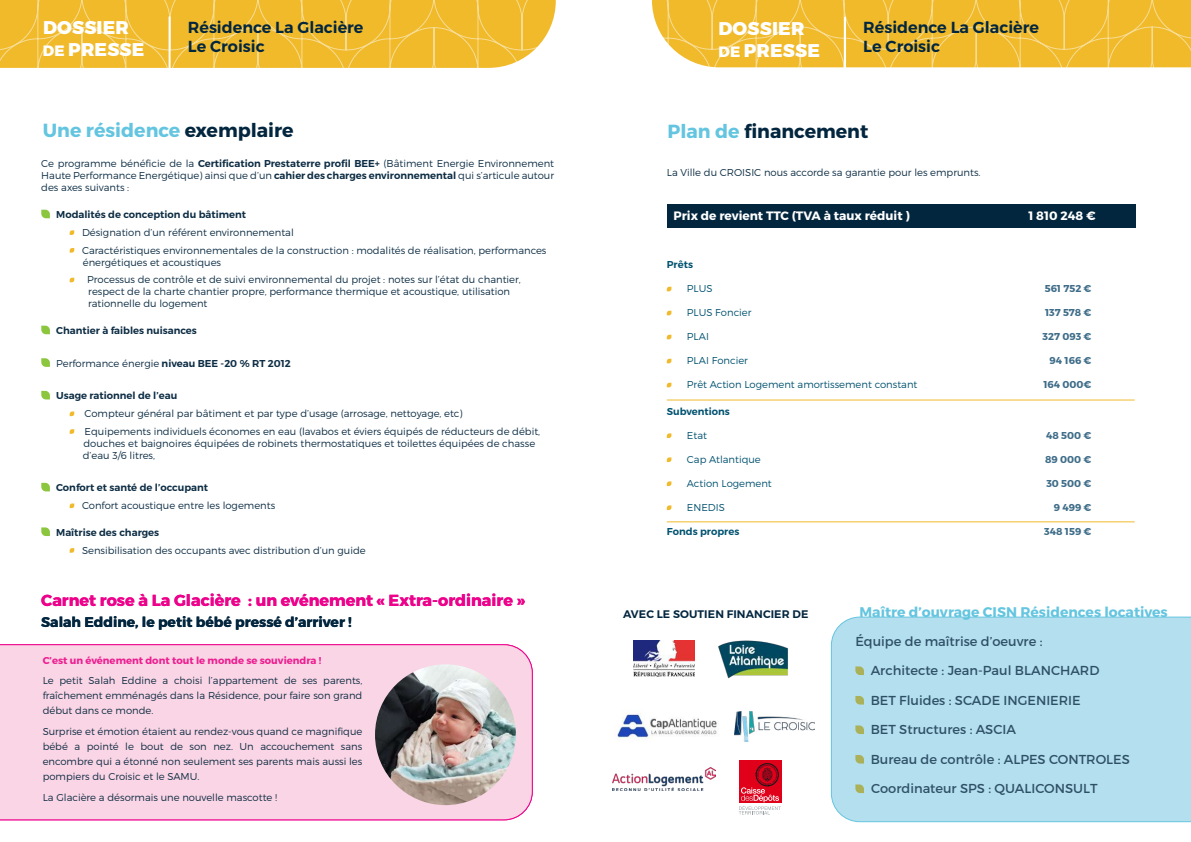
<style>
.page{position:relative;width:1191px;height:842px;background:#fff}
.page>*{position:absolute;margin:0;border:0;box-sizing:border-box;transform-origin:0 0}
.t1{font:700 19px "Montserrat";color:#64c5e0}
.t2{font:700 19px "Montserrat";color:#03263f}
.t3{font:800 18.4px/22.1px "Montserrat";letter-spacing:.01em;color:#fff}
.t4{font:600 16px/19.2px "Montserrat";color:#03263f}
.t5{font:700 16px "Montserrat";color:#ed028c}
.t6{font:700 14px "Montserrat";color:#03263f}
.t7{font:700 14px "Montserrat";color:#64c5e0}
.t8{font:13px "Montserrat";color:#03263f}
.t9{font:700 12.2px "Montserrat";color:#fff}
.t10{font:600 11px "Montserrat";letter-spacing:.01em;color:#03263f}
.t11{font:300 10px/12px "Montserrat";color:#0d2d44}
.t12{font:300 10px/15px "Montserrat";color:#0d2c43;text-align:justify}
.t13{font:600 10px "Montserrat";color:#0d2d44}
.t14{font:300 10px "Montserrat";color:#015270}
.t15{font:700 10px "Montserrat";color:#3f6d89}
.t16{font:700 10px "Montserrat";color:#ed1e91}
.t17{font:600 10px "Montserrat";color:#015270}
.s1{font-size:15px}
.s2{color:#03263f}
.s3{font-weight:600}
.s4{font-weight:300}
.s5{color:#64c5e0}
</style>
<div class="page">
<svg style="left:0;top:0;width:556px;height:68px;background:#f0bd37"></svg>
<hr style="left:169px;top:17px;width:2px;height:51px;background:#fff">
<svg style="left:652px;top:0;width:539px;height:68px;background:#f0be38"></svg>
<hr style="left:844px;top:17px;width:2px;height:51px;background:#fff">
<svg style="left:41px;top:210px;width:9px;height:8px"></svg>
<svg style="left:70px;top:230px;width:4px;height:5px"></svg>
<svg style="left:70px;top:248px;width:4px;height:5px"></svg>
<svg style="left:70px;top:278px;width:4px;height:4px"></svg>
<svg style="left:41px;top:326px;width:9px;height:8px"></svg>
<svg style="left:41px;top:358px;width:9px;height:9px"></svg>
<svg style="left:41px;top:391px;width:9px;height:8px"></svg>
<svg style="left:70px;top:411px;width:4px;height:5px"></svg>
<svg style="left:70px;top:429px;width:4px;height:5px"></svg>
<svg style="left:41px;top:483px;width:9px;height:8px"></svg>
<svg style="left:70px;top:503px;width:4px;height:5px"></svg>
<svg style="left:41px;top:527px;width:9px;height:9px"></svg>
<svg style="left:70px;top:548px;width:4px;height:5px"></svg>
<div style="left:830px;top:616px;width:361px;height:207px;background:#b4dfee"></div>
<div style="left:667px;top:204px;width:469px;height:24px;background:#03263f"></div>
<svg style="left:667px;top:287px;width:4px;height:4px"></svg>
<svg style="left:667px;top:311px;width:4px;height:4px"></svg>
<svg style="left:667px;top:335px;width:4px;height:4px"></svg>
<svg style="left:667px;top:359px;width:4px;height:4px"></svg>
<svg style="left:667px;top:383px;width:4px;height:4px"></svg>
<svg style="left:667px;top:433px;width:4px;height:5px"></svg>
<svg style="left:667px;top:457px;width:4px;height:5px"></svg>
<svg style="left:667px;top:481px;width:4px;height:5px"></svg>
<svg style="left:667px;top:505px;width:4px;height:5px"></svg>
<hr style="left:667px;top:400px;width:467px;height:1px;background:#f0ba2b">
<hr style="left:667px;top:522px;width:467px;height:1px;background:#f0ba2b">
<svg style="left:855px;top:666px;width:9px;height:9px"></svg>
<svg style="left:855px;top:696px;width:9px;height:8px"></svg>
<svg style="left:855px;top:725px;width:9px;height:9px"></svg>
<svg style="left:855px;top:755px;width:9px;height:8px"></svg>
<svg style="left:855px;top:784px;width:9px;height:9px"></svg>
<img style="left:634px;top:640px;width:61px;height:37px">
<div style="left:739px;top:761px;width:42px;height:42px;background:#e0001a"></div>
<svg style="left:738px;top:763px;width:43px;height:51px"></svg>
<img style="left:613px;top:767px;width:103px;height:24px">
<img style="left:718px;top:640px;width:70px;height:38px">
<img style="left:615px;top:713px;width:102px;height:27px">
<img style="left:734px;top:711px;width:80px;height:31px">
<div style="left:0;top:644px;width:533px;height:177px;background:#fad5e5"></div>
<img style="left:375px;top:664px;width:141px;height:141px;border-radius:70px">
<h2 class="t3" style="left:43px;top:17px;width:103px">DOSSIER<br><span class="s1">DE</span> PRESSE</h2>
<h3 class="t4" style="left:188px;top:17px;width:177px">Résidence La Glacière<br>Le Croisic</h3>
<h2 class="t3" style="left:718px;top:18px;width:103px">DOSSIER<br><span class="s1">DE</span> PRESSE</h2>
<h3 class="t4" style="left:863px;top:18px;width:177px">Résidence La Glacière<br>Le Croisic</h3>
<h1 class="t1" style="left:43px;top:118px;width:252px">Une résidence <span class="s2">exemplaire</span></h1>
<p class="t11" style="left:41px;top:158px;width:514px;text-align:justify">Ce programme bénéficie de la <span class="s3">Certification Prestaterre profil BEE+</span> (Bâtiment Energie Environnement Haute Performance Energétique) ainsi que d’un <span class="s3">cahier des charges environnemental</span> qui s’articule autour des axes suivants :</p>
<p class="t13" style="left:56px;top:209px;width:191px">Modalités de conception du bâtiment</p>
<p class="t11" style="left:82px;top:223px;width:466px;line-height:17.7px">Désignation d’un référent environnemental<br>Caractéristiques environnementales de la construction : modalités de réalisation, performances</p>
<p class="t11" style="left:87px;top:253px;width:435px;line-height:17.7px;text-indent:-4px">énergétiques et acoustiques<br>Processus de contrôle et de suivi environnemental du projet : notes sur l’état du chantier,</p>
<p class="t11" style="left:88px;top:286px;width:423px">respect de la charte chantier propre, performance thermique et acoustique, utilisation rationnelle du logement</p>
<p class="t13" style="left:56px;top:324px;width:142px">Chantier à faibles nuisances</p>
<p class="t13" style="left:56px;top:357px;width:236px"><span class="s4">Performance énergie</span> niveau BEE -20 % RT 2012</p>
<p class="t13" style="left:56px;top:390px;width:123px">Usage rationnel de l’eau</p>
<p class="t11" style="left:85px;top:405px;width:457px;line-height:17.7px">Compteur général par bâtiment et par type d’usage (arrosage, nettoyage, etc)<br>Equipements individuels économes en eau (lavabos et éviers équipés de réducteurs de débit,</p>
<p class="t11" style="left:83px;top:437px;width:454px">douches et baignoires équipées de robinets thermostatiques et toilettes équipées de chasse d’eau 3/6 litres,</p>
<p class="t13" style="left:56px;top:482px;width:153px">Confort et santé de l’occupant</p>
<p class="t11" style="left:82px;top:499px;width:195px">Confort acoustique entre les logements</p>
<p class="t13" style="left:56px;top:526px;width:105px">Maîtrise des charges</p>
<p class="t11" style="left:82px;top:544px;width:285px">Sensibilisation des occupants avec distribution d’un guide</p>
<h3 class="t5" style="left:41px;top:590px;width:485px">Carnet rose à La Glacière : un evénement « Extra-ordinaire »</h3>
<h3 class="t6" style="left:41px;top:613px;width:312px">Salah Eddine, le petit bébé pressé d’arriver !</h3>
<p class="t16" style="left:43px;top:654px;width:280px">C’est un événement dont tout le monde se souviendra !</p>
<p class="t12" style="left:43px;top:673px;width:321px">Le petit Salah Eddine a choisi l’appartement de ses parents, fraîchement emménagés dans la Résidence, pour faire son grand début dans ce monde.</p>
<p class="t12" style="left:43px;top:724px;width:321px">Surprise et émotion étaient au rendez-vous quand ce magnifique bébé a pointé le bout de son nez. Un accouchement sans encombre qui a étonné non seulement ses parents mais aussi les pompiers du Croisic et le SAMU.</p>
<p class="t12" style="left:43px;top:789px;width:236px">La Glacière a désormais une nouvelle mascotte !</p>
<h1 class="t2" style="left:667px;top:120px;width:202px"><span class="s5">Plan de</span> financement</h1>
<p class="t11" style="left:667px;top:166px;width:315px">La Ville du CROISIC nous accorde sa garantie pour les emprunts.</p>
<p class="t9" style="left:673px;top:208px;width:238px">Prix de revient TTC (TVA à taux réduit )</p>
<p class="t9" style="left:1028px;top:208px;width:69px">1 810 248 €</p>
<p class="t17" style="left:667px;top:259px;width:28px">Prêts</p>
<p class="t14" style="left:687px;top:283px;width:27px">PLUS</p>
<p class="t15" style="left:1044px;top:283px;width:48px">561 752 €</p>
<p class="t14" style="left:687px;top:307px;width:66px">PLUS Foncier</p>
<p class="t15" style="left:1045px;top:307px;width:48px">137 578 €</p>
<p class="t14" style="left:687px;top:331px;width:24px">PLAI</p>
<p class="t15" style="left:1042px;top:331px;width:50px">327 093 €</p>
<p class="t14" style="left:687px;top:355px;width:63px">PLAI Foncier</p>
<p class="t15" style="left:1049px;top:355px;width:43px">94 166 €</p>
<p class="t14" style="left:687px;top:379px;width:232px">Prêt Action Logement amortissement constant</p>
<p class="t15" style="left:1043px;top:379px;width:49px">164 000€</p>
<p class="t17" style="left:667px;top:405px;width:64px">Subventions</p>
<p class="t14" style="left:687px;top:429px;width:22px">Etat</p>
<p class="t15" style="left:1046px;top:429px;width:47px">48 500 €</p>
<p class="t14" style="left:687px;top:453px;width:75px">Cap Atlantique</p>
<p class="t15" style="left:1045px;top:453px;width:48px">89 000 €</p>
<p class="t14" style="left:687px;top:477px;width:86px">Action Logement</p>
<p class="t15" style="left:1046px;top:477px;width:47px">30 500 €</p>
<p class="t14" style="left:687px;top:501px;width:39px">ENEDIS</p>
<p class="t15" style="left:1053px;top:501px;width:39px">9 499 €</p>
<p class="t17" style="left:667px;top:525px;width:74px">Fonds propres</p>
<p class="t15" style="left:1044px;top:525px;width:49px">348 159 €</p>
<p class="t10" style="left:623px;top:607px;width:187px">AVEC LE SOUTIEN FINANCIER DE</p>
<h3 class="t7" style="left:859px;top:603px;width:310px">Maître d’ouvrage CISN Résidences locatives</h3>
<h3 class="t8" style="left:855px;top:633px;width:189px">Équipe de maîtrise d’oeuvre :</h3>
<h3 class="t8" style="left:870px;top:662px;width:230px">Architecte : Jean-Paul BLANCHARD</h3>
<h3 class="t8" style="left:870px;top:692px;width:211px">BET Fluides : SCADE INGENIERIE</h3>
<h3 class="t8" style="left:870px;top:721px;width:147px">BET Structures : ASCIA</h3>
<h3 class="t8" style="left:870px;top:751px;width:260px">Bureau de contrôle : ALPES CONTROLES</h3>
<h3 class="t8" style="left:871px;top:780px;width:228px">Coordinateur SPS : QUALICONSULT</h3>
</div>
